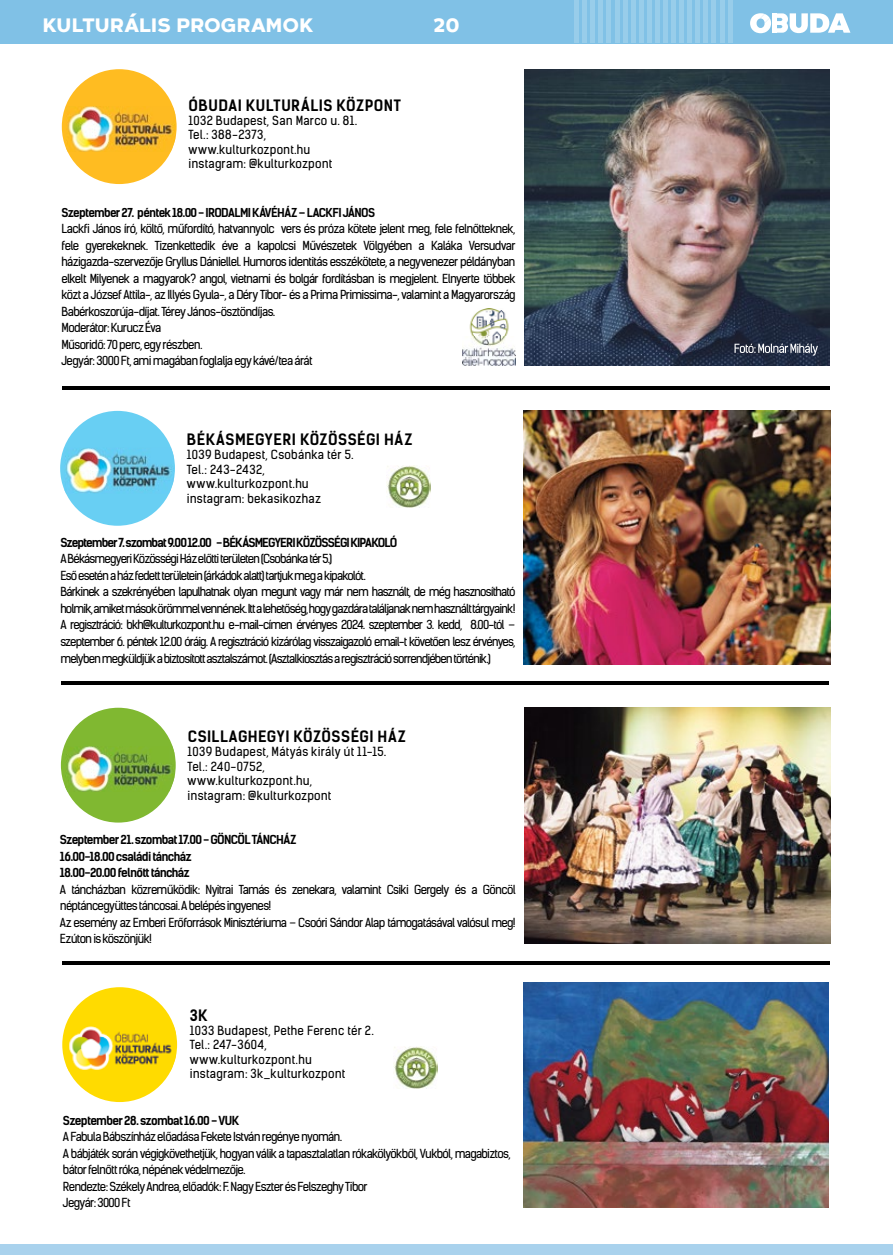
<style>
.page{position:relative;width:893px;height:1255px;background:#fff}
.page>*{position:absolute;margin:0;border:0;box-sizing:border-box;transform-origin:0 0}
.t1{font:800 19.5px "Arkibal Display";letter-spacing:-.01em;color:#fff}
.t2{font:700 15px "Kelson Sans";letter-spacing:.03em;color:#000}
.t3{font:12px/14.4px "Kelson Sans";letter-spacing:.015em;color:#000}
.t4{font:11.85px/16.5px "Kelson Sans";letter-spacing:-.06em;color:#000}
.t5{font:700 11.85px/16.5px "Kelson Sans";letter-spacing:-.065em;color:#000}
.t6{font:700 11.7px "Kelson Sans";letter-spacing:-.06em;color:#000}
</style>
<div class="page">
<div style="left:0;top:0;width:893px;height:43px;background:#80c1e6"></div>
<svg style="left:750px;top:13px;width:100px;height:20px"></svg>
<div style="left:772px;top:13px;width:5px;height:20px;background:#fff"></div>
<div style="left:574px;top:0;width:5px;height:43px;background:#98cdea"></div>
<hr style="left:583px;top:0;width:4px;height:43px;background:#98cdea">
<hr style="left:591px;top:0;width:4px;height:43px;background:#98cdea">
<hr style="left:599px;top:0;width:4px;height:43px;background:#98cdea">
<hr style="left:607px;top:0;width:4px;height:43px;background:#98cdea">
<hr style="left:615px;top:0;width:4px;height:43px;background:#98cdea">
<hr style="left:623px;top:0;width:4px;height:43px;background:#98cdea">
<hr style="left:631px;top:0;width:4px;height:43px;background:#98cdea">
<hr style="left:639px;top:0;width:4px;height:43px;background:#98cdea">
<hr style="left:647px;top:0;width:4px;height:43px;background:#98cdea">
<hr style="left:655px;top:0;width:4px;height:43px;background:#98cdea">
<div style="left:663px;top:0;width:5px;height:43px;background:#98cdea"></div>
<div style="left:671px;top:0;width:5px;height:43px;background:#98cdea"></div>
<div style="left:679px;top:0;width:5px;height:43px;background:#98cdea"></div>
<hr style="left:688px;top:0;width:4px;height:43px;background:#98cdea">
<hr style="left:696px;top:0;width:4px;height:43px;background:#98cdea">
<hr style="left:704px;top:0;width:4px;height:43px;background:#98cdea">
<hr style="left:712px;top:0;width:4px;height:43px;background:#98cdea">
<hr style="left:720px;top:0;width:4px;height:43px;background:#98cdea">
<hr style="left:728px;top:0;width:4px;height:43px;background:#98cdea">
<div style="left:62px;top:69px;width:115px;height:115px;background:#ffbc21;border-radius:50%"></div>
<img style="left:66px;top:106px;width:109px;height:46px">
<hr style="left:62px;top:386px;width:768px;height:3px;background:#000">
<hr style="left:61px;top:681px;width:767px;height:3px;background:#000">
<hr style="left:62px;top:961px;width:768px;height:3px;background:#000">
<div style="left:60px;top:411px;width:115px;height:114px;background:#68cff3;border-radius:50%"></div>
<img style="left:65px;top:447px;width:109px;height:46px">
<img style="left:387px;top:465px;width:43px;height:42px">
<img style="left:524px;top:411px;width:306px;height:253px">
<img style="left:524px;top:69px;width:306px;height:296px">
<div style="left:61px;top:707px;width:115px;height:115px;background:#80b831;border-radius:50%"></div>
<img style="left:65px;top:746px;width:109px;height:46px">
<img style="left:524px;top:707px;width:306px;height:236px">
<img style="left:394px;top:1046px;width:43px;height:41px">
<div style="left:62px;top:987px;width:115px;height:114px;background:#ffdb00;border-radius:50%"></div>
<img style="left:67px;top:1025px;width:109px;height:46px">
<img style="left:523px;top:982px;width:306px;height:225px">
<img style="left:463px;top:308px;width:53px;height:57px">
<svg style="left:734px;top:343px;width:84px;height:13px"></svg>
<div style="left:0;top:1244px;width:893px;height:10px;background:#a9d2ed"></div>
<h1 class="t1" style="left:43px;top:10px;width:272px">KULTURÁLIS PROGRAMOK</h1>
<h1 class="t1" style="left:433px;top:10px;width:28px">20</h1>
<p class="t2" style="left:189px;top:96px;width:214px">ÓBUDAI KULTURÁLIS KÖZPONT</p>
<p class="t3" style="left:189px;top:113px;width:170px">1032 Budapest, San Marco u. 81.<br>Tel.: 388-2373, www.kulturkozpont.hu instagram: @kulturkozpont</p>
<p class="t6" style="left:61px;top:205px;width:315px">Szeptember 27. péntek 18.00 - IRODALMI KÁVÉHÁZ – LACKFI JÁNOS</p>
<p class="t4" style="left:61px;top:221px;width:456px">Lackfi János író, költő, műfordító, hatvannyolc vers és próza kötete jelent meg, fele felnőtteknek, fele gyerekeknek. Tizenkettedik éve a kapolcsi Művészetek Völgyében a Kaláka Versudvar házigazda-szervezője Gryllus Dániellel. Humoros identitás esszékötete, a negyvenezer példányban elkelt Milyenek a magyarok? angol, vietnami és bolgár fordításban is megjelent. Elnyerte többek közt a József Attila-, az Illyés Gyula-, a Déry Tibor- és a Prima Primissima-, valamint a Magyarország Babérkoszorúja-díjat. Térey János-ösztöndíjas.<br>Moderátor: Kurucz Éva<br>Műsoridő: 70 perc, egy részben.<br>Jegyár: 3000 Ft, ami magában foglalja egy kávé/tea árát</p>
<p class="t2" style="left:187px;top:430px;width:227px">BÉKÁSMEGYERI KÖZÖSSÉGI HÁZ</p>
<p class="t3" style="left:187px;top:448px;width:168px">1039 Budapest, Csobánka tér 5.<br>Tel.: 243-2432, www.kulturkozpont.hu instagram: bekasikozhaz</p>
<p class="t5" style="left:60px;top:534px;width:339px">Szeptember 7.szombat 9.00 12.00 - BÉKÁSMEGYERIKÖZÖSSÉGIKIPAKOLÓ</p>
<p class="t4" style="left:60px;top:551px;width:457px">A Békásmegyeri Közösségi Ház előtti területen (Csobánka tér 5.)<br>Eső esetén a ház fedett területein (árkádok alatt) tartjuk meg a kipakolót.<br>Bárkinek a szekrényében lapulhatnak olyan megunt vagy már nem használt, de még hasznosítható holmik,amiket mások örömmelvennének.Itt a lehetőség,hogy gazdára találjanak nem használt tárgyaink!<br>A regisztráció: bkh@kulturkozpont.hu e-mail-címen érvényes 2024. szeptember 3. kedd, 8.00-tól – szeptember 6. péntek 12.00 óráig. A regisztráció kizárólag visszaigazoló email-t követően lesz érvényes, melyben megküldjük a biztosított asztalszámot. (Asztalkiosztás a regisztráció sorrendjében történik.)</p>
<p class="t2" style="left:188px;top:727px;width:220px">CSILLAGHEGYI KÖZÖSSÉGI HÁZ</p>
<p class="t3" style="left:188px;top:744px;width:200px">1039 Budapest, Mátyás király út 11-15.<br>Tel.: 240-0752, www.kulturkozpont.hu,<br>instagram: @kulturkozpont</p>
<p class="t5" style="left:60px;top:831px;width:238px">Szeptember 21. szombat 17.00 - GÖNCÖL TÁNCHÁZ<br>16.00-18.00 családi táncház<br>18.00-20.00 felnőtt táncház</p>
<p class="t4" style="left:60px;top:881px;width:457px">A táncházban közreműködik: Nyitrai Tamás és zenekara, valamint Csiki Gergely és a Göncöl néptáncegyüttes táncosai. A belépés ingyenes!<br>Az esemény az Emberi Erőforrások Minisztériuma – Csoóri Sándor Alap támogatásával valósul meg!<br>Ezúton is köszönjük!</p>
<p class="t2" style="left:190px;top:1005px;width:19px">3K</p>
<p class="t3" style="left:190px;top:1023px;width:185px">1033 Budapest, Pethe Ferenc tér 2.<br>Tel.: 247-3604, www.kulturkozpont.hu<br>instagram: 3k_kulturkozpont</p>
<p class="t5" style="left:63px;top:1112px;width:178px">Szeptember 28. szombat 16.00 - VUK</p>
<p class="t4" style="left:63px;top:1128px;width:449px">A Fabula Bábszínház előadása Fekete István regénye nyomán.<br>A bábjáték során végigkövethetjük, hogyan válik a tapasztalatlan rókakölyökből, Vukból, magabiztos, bátor felnőtt róka, népének védelmezője.<br>Rendezte: Székely Andrea, előadók: F. Nagy Eszter és Felszeghy Tibor<br>Jegyár: 3000 Ft</p>
</div>
